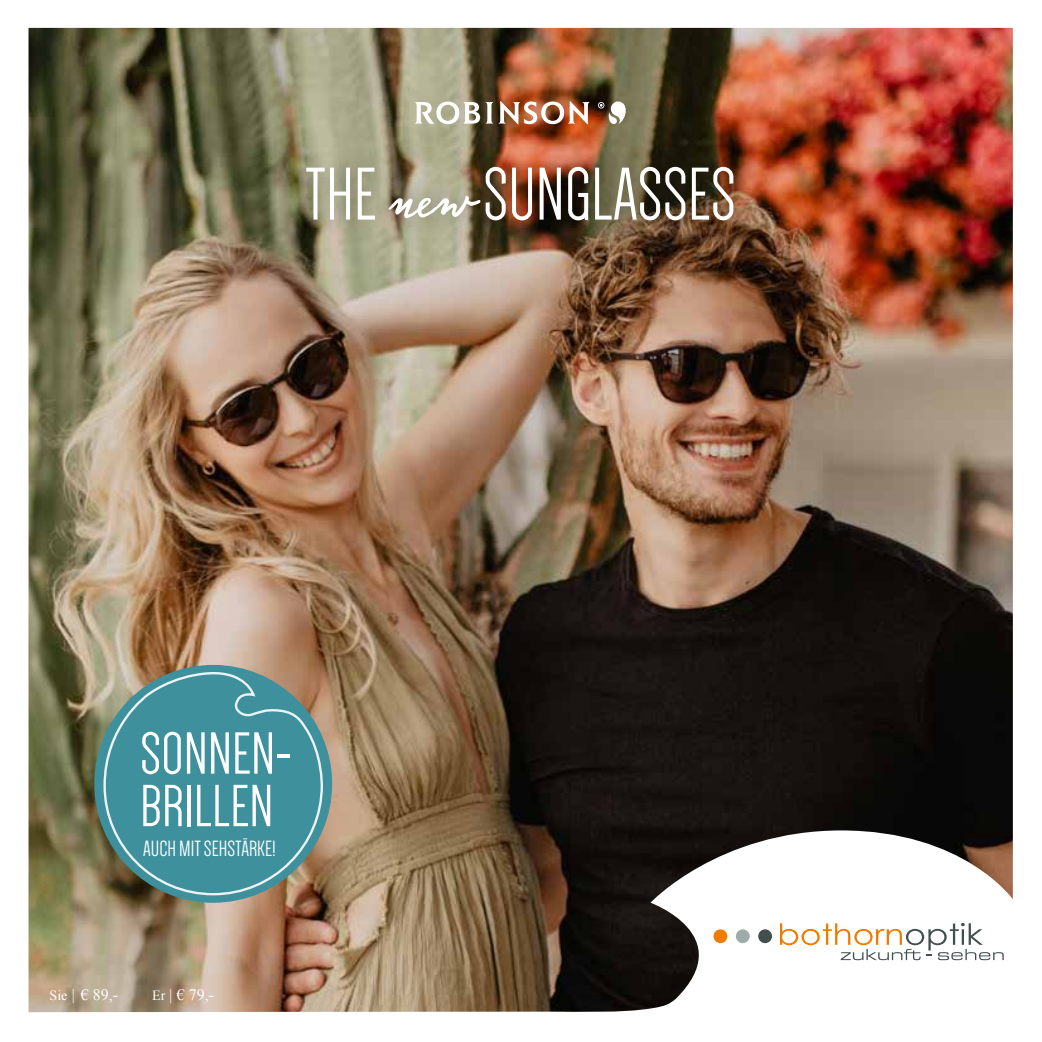
<style>
.page{position:relative;width:1042px;height:1042px;background:#fff}
.page>*{position:absolute;margin:0;border:0;box-sizing:border-box;transform-origin:0 0}
.t1{font:77px "Dense";color:#fff}
.t2{font:61.25px/52.5px "Dense";color:#fff;scale:1.05 1}
.t3{font:22.75px "Dense";color:#fff;scale:1.05 1}
.t4{font:15.92px "Times New Roman";color:#fff}
.s1{font-family:"Notec LT Pro";font-size:52.5px}
.s2{font-size:14px}
</style>
<div class="page">
<img style="left:29px;top:28px;width:984px;height:985px">
<div style="left:282px;top:140px;width:478px;height:107px;background:#000;opacity:.33"></div>
<svg style="left:415px;top:102px;width:65px;height:22px"></svg>
<svg style="left:486px;top:102px;width:7px;height:22px"></svg>
<svg style="left:499px;top:101px;width:90px;height:23px"></svg>
<svg style="left:598px;top:101px;width:28px;height:24px"></svg>
<div style="left:94px;top:665px;width:238px;height:238px;background:#3f909d;border-radius:50%"></div>
<svg style="left:102px;top:671px;width:222px;height:225px"></svg>
<svg style="left:713px;top:923px;width:290px;height:37px"></svg>
<div style="left:736px;top:929px;width:13px;height:14px;background:#9faaab;border-radius:50%"></div>
<div style="left:758px;top:929px;width:14px;height:14px;background:#434e4e;border-radius:50%"></div>
<div style="left:713px;top:929px;width:14px;height:14px;background:#ef7c00;border-radius:50%"></div>
<h1 class="t1" style="left:305px;top:156px;width:433px">THE <span class="s1">new</span> SUNGLASSES</h1>
<h2 class="t2" style="left:140px;top:728px;width:147px">SONNEN-<br>BRILLEN</h2>
<p class="t3" style="left:143px;top:837px;width:128px">AUCH MIT SEHSTÄRKE!</p>
<p class="t4" style="left:50px;top:984px;width:70px"><span class="s2">Sie</span> | € 89,-</p>
<p class="t4" style="left:152px;top:984px;width:63px"><span class="s2">Er</span> | € 79,-</p>
</div>
